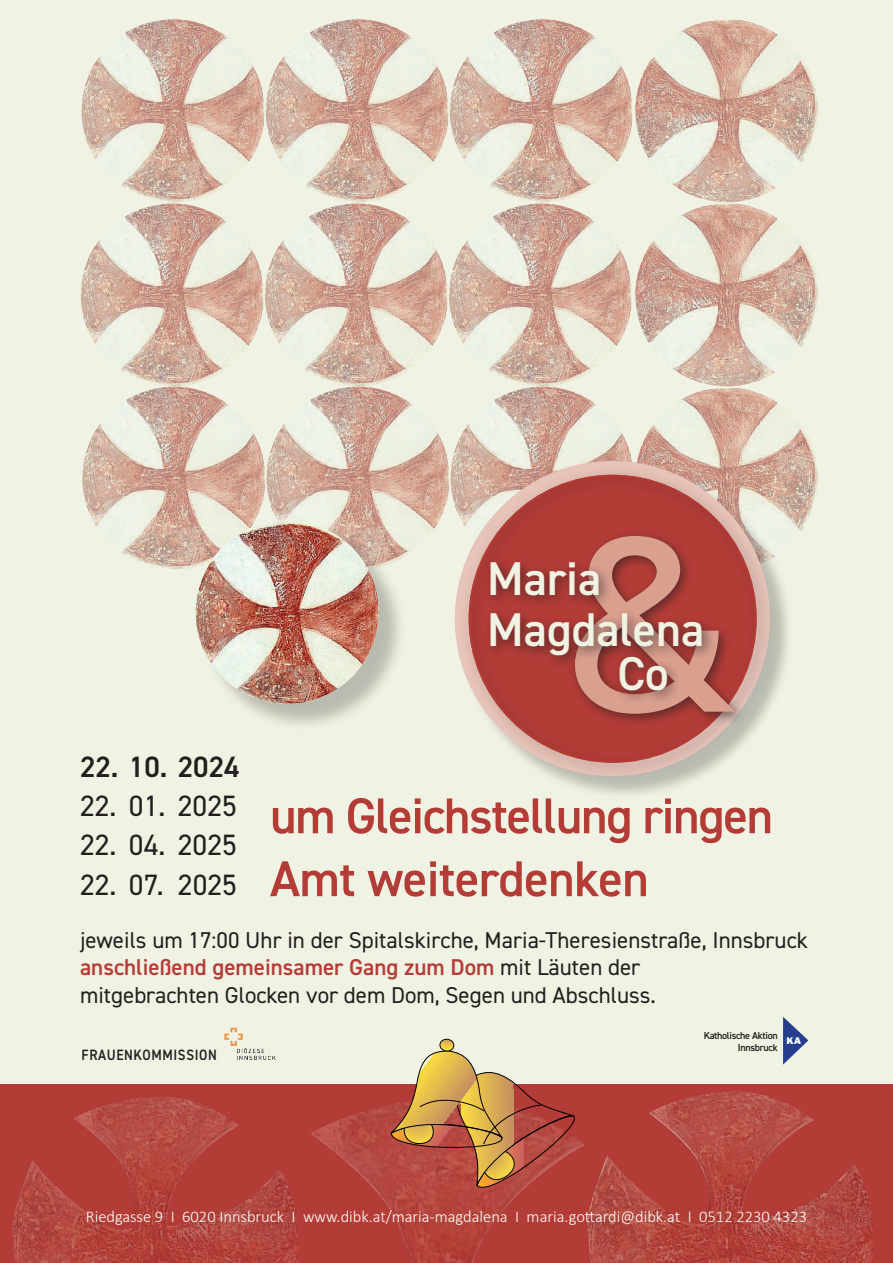
<style>
.page{position:relative;width:893px;height:1263px;background:#fff}
.page>*{position:absolute;margin:0;border:0;box-sizing:border-box;transform-origin:0 0}
.t1{font:251.7px "DIN2014";color:#d99f8f;scale:1.08 1}
.t2{font:600 50.4px "DIN2014";letter-spacing:-.025em;color:#b43c37}
.t3{font:600 47.4px/51.4px "DIN2014";color:#f0f2e3}
.t4{font:29.55px "DIN2014";color:#231f20}
.t5{font:600 29.55px "DIN2014";color:#231f20}
.t6{font:22.95px/27.6px "DIN2014";color:#231f20}
.t7{font:300 16.5px "Calibri";color:#fff}
.t8{font:600 15px "DIN2014";letter-spacing:.045em;color:#231f20;scale:.9 1}
.t9{font:600 10.05px/11.2px "DIN2014";letter-spacing:-.03em;color:#231f20;text-align:right}
.t10{font:800 9.9px "Franklin Gothic";color:#fff;scale:1.1 1}
.s1{font-weight:600;color:#b43c37}
</style>
<div class="page">
<div style="left:0;top:0;width:893px;height:1082px;background:#f0f2e3"></div>
<div style="left:0;top:1084px;width:893px;height:179px;background:#b43c37"></div>
<svg style="left:298px;top:1105px;width:290px;height:158px"></svg>
<svg style="left:588px;top:1091px;width:285px;height:172px"></svg>
<svg style="left:13px;top:1097px;width:285px;height:166px"></svg>
<img style="left:82px;top:19px;width:183px;height:183px;border-radius:92px">
<img style="left:266px;top:19px;width:183px;height:183px;border-radius:92px">
<img style="left:450px;top:19px;width:183px;height:183px;border-radius:92px">
<img style="left:81px;top:203px;width:183px;height:184px;border-radius:92px">
<img style="left:265px;top:203px;width:183px;height:184px;border-radius:92px">
<img style="left:449px;top:203px;width:183px;height:184px;border-radius:92px">
<img style="left:82px;top:387px;width:183px;height:183px;border-radius:92px">
<img style="left:266px;top:387px;width:184px;height:183px;border-radius:92px">
<img style="left:451px;top:387px;width:183px;height:183px;border-radius:92px">
<img style="left:635px;top:387px;width:183px;height:183px;border-radius:92px">
<img style="left:635px;top:203px;width:183px;height:183px;border-radius:92px">
<img style="left:635px;top:19px;width:183px;height:183px;border-radius:92px">
<div style="left:199px;top:524px;width:207px;height:207px;background:#231f20;opacity:.26"></div>
<img style="left:196px;top:521px;width:183px;height:183px;border-radius:92px">
<div style="left:458px;top:464px;width:335px;height:335px;background:#231f20;opacity:.26"></div>
<div style="left:461px;top:467px;width:311px;height:311px;background:#231f20;opacity:.6"></div>
<div style="left:568px;top:529px;width:180px;height:199px;background:#231f20;opacity:.6"></div>
<div style="left:484px;top:556px;width:232px;height:113px;background:#231f20;opacity:.6"></div>
<div style="left:613px;top:650px;width:68px;height:53px;background:#231f20;opacity:.6"></div>
<svg style="left:391px;top:1038px;width:193px;height:162px"></svg>
<img style="left:225px;top:1027px;width:51px;height:33px">
<svg style="left:783px;top:1017px;width:25px;height:47px"></svg>
<h1 class="t1" style="left:563px;top:468px;width:166px">&amp;</h1>
<h3 class="t3" style="left:487px;top:551px;width:218px">Maria<br>Magdalena</h3>
<h3 class="t3" style="left:617px;top:646px;width:53px">Co</h3>
<p class="t5" style="left:80px;top:747px;width:161px">22. 10. 2024</p>
<p class="t4" style="left:80px;top:787px;width:158px">22. 01. 2025</p>
<p class="t4" style="left:80px;top:827px;width:158px">22. 04. 2025</p>
<p class="t4" style="left:80px;top:866px;width:158px">22. 07. 2025</p>
<p class="t6" style="left:80px;top:926px;width:729px">jeweils um 17:00 Uhr in der Spitalskirche, Maria-Theresienstraße, Innsbruck <span class="s1">anschließend gemeinsamer Gang zum Dom</span> mit Läuten der<br>mitgebrachten Glocken vor dem Dom, Segen und Abschluss.</p>
<h2 class="t2" style="left:270px;top:782px;width:505px">um Gleichstellung ringen</h2>
<h2 class="t2" style="left:270px;top:845px;width:380px">Amt weiterdenken</h2>
<p class="t8" style="left:82px;top:1045px;width:152px">FRAUENKOMMISSION</p>
<p class="t9" style="left:704px;top:1030px;width:76px">Katholische Aktion<br>Innsbruck</p>
<p class="t10" style="left:787px;top:1034px;width:15px">KA</p>
<p class="t7" style="left:86px;top:1206px;width:723px">Riedgasse 9 I 6020 Innsbruck I www.dibk.at/maria-magdalena I maria.gottardi@dibk.at I 0512 2230 4323</p>
</div>
